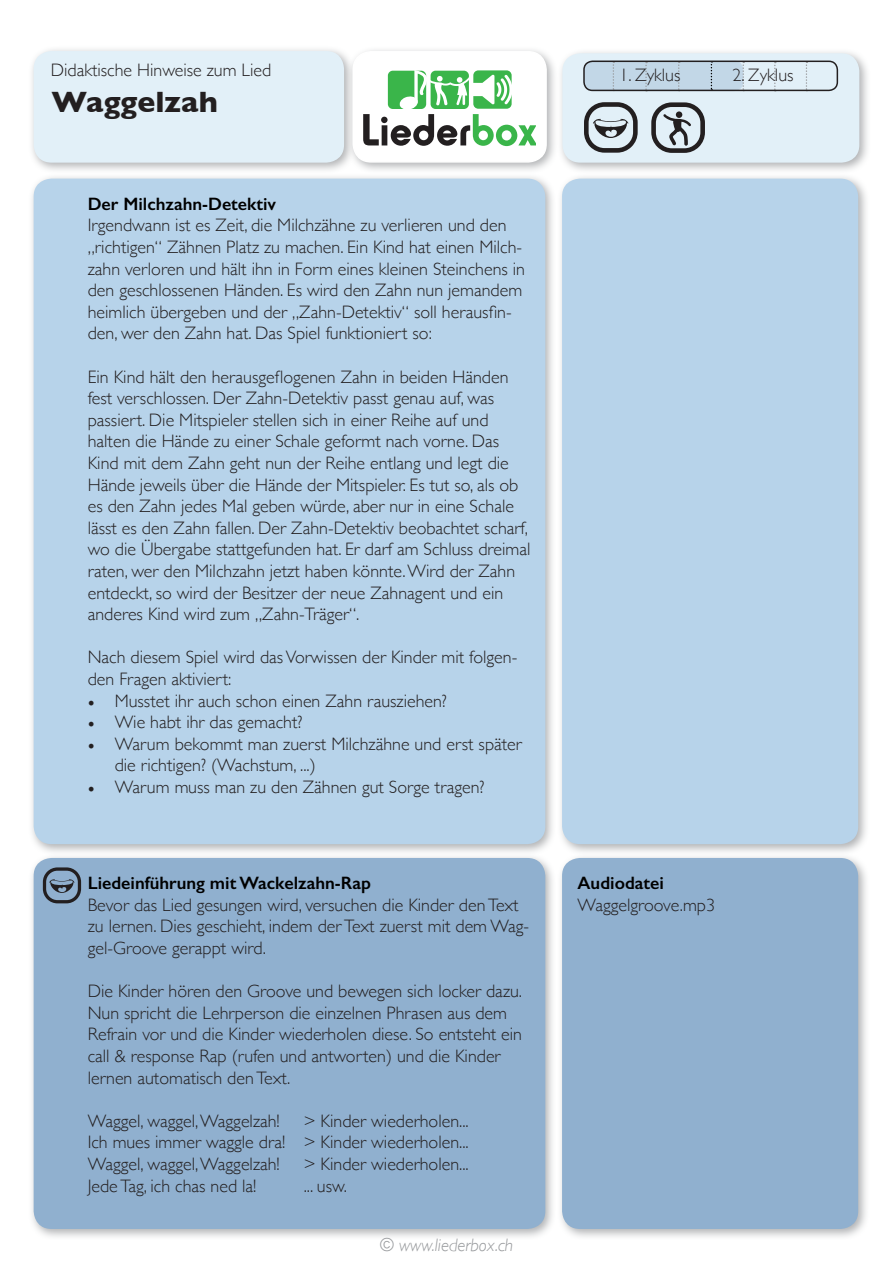
<style>
.page{position:relative;width:893px;height:1263px;background:#fff}
.page>*{position:absolute;margin:0;border:0;box-sizing:border-box;transform-origin:0 0}
.t1{font:700 30px "Gill Sans";color:#231f20}
.t2{font:300 18px/21.6px "Gill Sans";color:#231f20}
.t3{font:600 18px "Gill Sans";color:#000}
.t4{font:italic 300 18px "Gill Sans";color:#97999c}
.s1{font-family:"Minion Pro";font-weight:400}
</style>
<div class="page">
<div style="left:28px;top:45px;width:327px;height:129px;background:#97999c;opacity:.75"></div>
<div style="left:34px;top:51px;width:310px;height:112px;background:#e2f0f8;border-radius:18px"></div>
<div style="left:557px;top:48px;width:314px;height:126px;background:#97999c;opacity:.75"></div>
<div style="left:562px;top:53px;width:297px;height:110px;background:#e2f0f8;border-radius:18px"></div>
<div style="left:347px;top:45px;width:211px;height:129px;background:#97999c;opacity:.75"></div>
<div style="left:353px;top:52px;width:193px;height:110px;background:#fff;border-radius:18px"></div>
<div style="left:352px;top:51px;width:195px;height:112px;border:2px solid #fff;border-radius:18px"></div>
<svg style="left:364px;top:70px;width:172px;height:76px"></svg>
<div style="left:28px;top:173px;width:529px;height:682px;background:#97999c;opacity:.75"></div>
<div style="left:34px;top:179px;width:511px;height:665px;background:#b7d3ea;border-radius:18px"></div>
<div style="left:557px;top:173px;width:313px;height:682px;background:#97999c;opacity:.75"></div>
<div style="left:562px;top:179px;width:296px;height:665px;background:#b7d3ea;border-radius:18px"></div>
<div style="left:28px;top:852px;width:529px;height:388px;background:#97999c;opacity:.75"></div>
<div style="left:34px;top:858px;width:511px;height:371px;background:#90b0cf;border-radius:18px"></div>
<div style="left:557px;top:852px;width:313px;height:388px;background:#97999c;opacity:.75"></div>
<div style="left:562px;top:858px;width:296px;height:371px;background:#90b0cf;border-radius:18px"></div>
<div style="left:584px;top:61px;width:158px;height:29px;background:#c2d7e7;border-radius:9px"></div>
<svg style="left:711px;top:64px;width:1px;height:24px"></svg>
<svg style="left:806px;top:64px;width:1px;height:23px"></svg>
<svg style="left:742px;top:64px;width:2px;height:23px"></svg>
<svg style="left:678px;top:64px;width:2px;height:23px"></svg>
<svg style="left:645px;top:65px;width:2px;height:22px"></svg>
<svg style="left:613px;top:64px;width:1px;height:23px"></svg>
<svg style="left:774px;top:64px;width:2px;height:23px"></svg>
<div style="left:583px;top:61px;width:255px;height:30px;border:2px solid #231f20;border-radius:9px"></div>
<svg style="left:651px;top:102px;width:54px;height:51px"></svg>
<div style="left:676px;top:111px;width:6px;height:7px;background:#231f20;border-radius:50%"></div>
<svg style="left:584px;top:102px;width:54px;height:51px"></svg>
<svg style="left:43px;top:867px;width:38px;height:36px"></svg>
<p class="t2" style="left:51px;top:59px;width:222px">Didaktische Hinweise zum Lied</p>
<h1 class="t1" style="left:51px;top:78px;width:168px">Waggelzah</h1>
<p class="t3" style="left:88px;top:193px;width:190px">Der Milchzahn-Detektiv</p>
<p class="t2" style="left:88px;top:214px;width:439px">Irgendwann ist es Zeit, die Milchzähne zu verlieren und den „richtigen“ Zähnen Platz zu machen. Ein Kind hat einen Milch&shy;zahn verloren und hält ihn in Form eines kleinen Steinchens in den geschlossenen Händen. Es wird den Zahn nun jemandem heimlich übergeben und der „Zahn-Detektiv“ soll herausfin&shy;den, wer den Zahn hat. Das Spiel funktioniert so:</p>
<p class="t2" style="left:88px;top:365px;width:444px">Ein Kind hält den herausgeflogenen Zahn in beiden Händen fest verschlossen. Der Zahn-Detektiv passt genau auf, was passiert. Die Mitspieler stellen sich in einer Reihe auf und halten die Hände zu einer Schale geformt nach vorne. Das Kind mit dem Zahn geht nun der Reihe entlang und legt die Hände jeweils über die Hände der Mitspieler. Es tut so, als ob es den Zahn jedes Mal geben würde, aber nur in eine Schale lässt es den Zahn fallen. Der Zahn-Detektiv beobachtet scharf, wo die Übergabe stattgefunden hat. Er darf am Schluss dreimal raten, wer den Milchzahn jetzt haben könnte. Wird der Zahn entdeckt, so wird der Besitzer der neue Zahnagent und ein anderes Kind wird zum „Zahn-Träger“.</p>
<p class="t2" style="left:88px;top:646px;width:431px">Nach diesem Spiel wird das Vorwissen der Kinder mit folgen&shy;den Fragen aktiviert:</p>
<p class="t2" style="left:88px;top:689px;width:361px"><span class="s1">•</span> Musstet ihr auch schon einen Zahn rausziehen?</p>
<p class="t2" style="left:88px;top:711px;width:216px"><span class="s1">•</span> Wie habt ihr das gemacht?</p>
<p class="t2" style="left:115px;top:732px;width:409px;text-indent:-27px"><span class="s1">•</span> Warum bekommt man zuerst Milchzähne und erst später die richtigen? (Wachstum, ...)</p>
<p class="t2" style="left:88px;top:775px;width:398px"><span class="s1">•</span> Warum muss man zu den Zähnen gut Sorge tragen?</p>
<p class="t3" style="left:88px;top:872px;width:285px">Liedeinführung mit Wackelzahn-Rap</p>
<p class="t2" style="left:88px;top:893px;width:443px">Bevor das Lied gesungen wird, versuchen die Kinder den Text zu lernen. Dies geschieht, indem der Text zuerst mit dem Wag&shy;gel-Groove gerappt wird.</p>
<p class="t2" style="left:88px;top:979px;width:436px">Die Kinder hören den Groove und bewegen sich locker dazu.<br>Nun spricht die Lehrperson die einzelnen Phrasen aus dem Refrain vor und die Kinder wiederholen diese. So entsteht ein call &amp; response Rap (rufen und antworten) und die Kinder lernen automatisch den Text.</p>
<p class="t2" style="left:88px;top:1109px;width:194px">Waggel, waggel, Waggelzah!</p>
<p class="t2" style="left:88px;top:1109px;width:382px;text-align:justify;text-indent:216px">&gt; Kinder wiederholen...<br>Ich mues immer waggle dra! &gt; Kinder wiederholen...<br>Waggel, waggel, Waggelzah!</p>
<p class="t2" style="left:304px;top:1152px;width:166px">&gt; Kinder wiederholen...</p>
<p class="t2" style="left:88px;top:1174px;width:170px">Jede Tag, ich chas ned la!</p>
<p class="t2" style="left:304px;top:1174px;width:45px">... usw.</p>
<p class="t4" style="left:380px;top:1234px;width:135px">© www.liederbox.ch</p>
<p class="t2" style="left:620px;top:64px;width:62px">1. Zyklus</p>
<p class="t2" style="left:733px;top:64px;width:62px">2. Zyklus</p>
<p class="t3" style="left:578px;top:872px;width:88px">Audiodatei</p>
<p class="t2" style="left:578px;top:893px;width:139px">Waggelgroove.mp3</p>
</div>
